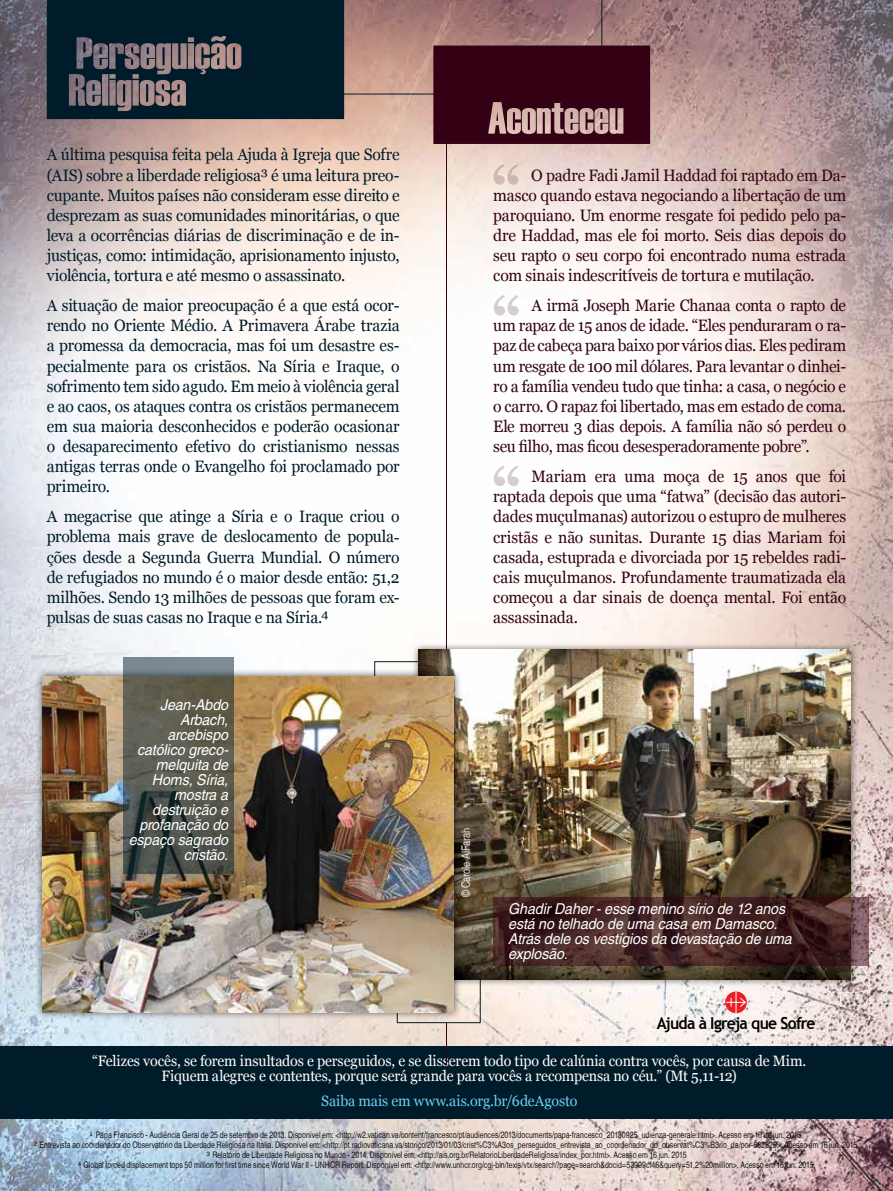
<style>
.page{position:relative;width:893px;height:1191px;background:#fff}
.page>*{position:absolute;margin:0;border:0;box-sizing:border-box;transform-origin:0 0}
.t1{font:16.5px/20.1px "Georgia";letter-spacing:-.01em;color:#001b29;text-align:justify;scale:.95 1}
.t2{font:16.5px/20.1px "Georgia";letter-spacing:-.015em;color:#340014;text-align:justify;scale:.95 1}
.t3{font:700 16.5px "Trebuchet MS";letter-spacing:-.05em;color:#000;scale:.95 1}
.t4{font:italic 15px/15px "Helvetica";letter-spacing:-.01em;color:#fff;text-align:right;scale:.95 1}
.t5{font:15px/15px "Georgia";letter-spacing:-.005em;color:#fff;text-align:center;scale:.95 1}
.t6{font:15px "Georgia";letter-spacing:-.005em;color:#6dcff6;scale:.95 1}
.t7{font:condensed 12px "Helvetica";letter-spacing:-.015em;color:#fff;scale:.95 1}
.t8{font:condensed 9px/9.9px "Helvetica";color:#000;text-align:center;scale:.95 1}
.s1{font-family:"Georgia";font-stretch:normal}
</style>
<div class="page">
<img style="left:0;top:0;width:893px;height:1191px">
<div style="left:397px;top:971px;width:83px;height:52px;border:1px solid #001b29"></div>
<div style="left:0;top:1045px;width:893px;height:73px;background:#001b29"></div>
<hr style="left:446px;top:124px;width:1px;height:532px;background:#340014">
<div style="left:374px;top:661px;width:106px;height:33px;border:1px solid #001b29"></div>
<div style="left:411px;top:642px;width:447px;height:344px;background:#000;opacity:.63"></div>
<img style="left:419px;top:649px;width:431px;height:330px">
<div style="left:35px;top:668px;width:426px;height:351px;background:#000;opacity:.63"></div>
<img style="left:43px;top:676px;width:411px;height:336px">
<svg style="left:493px;top:897px;width:376px;height:68px;background:#452525"></svg>
<svg style="left:124px;top:657px;width:110px;height:217px;background:#555950"></svg>
<hr style="left:446px;top:1022px;width:1px;height:42px;background:#340014">
<svg style="left:725px;top:990px;width:21px;height:24px"></svg>
<svg style="left:47px;top:0;width:603px;height:144px;background:#5d4a50"></svg>
<svg style="left:493px;top:164px;width:25px;height:21px"></svg>
<svg style="left:494px;top:295px;width:25px;height:20px"></svg>
<svg style="left:494px;top:465px;width:25px;height:21px"></svg>
<p class="t1" style="left:47px;top:145px;width:373px">A última pesquisa feita pela Ajuda à Igreja que Sofre (AIS) sobre a liberdade religiosa³ é uma leitura preo&shy;cupante. Muitos países não consideram esse direito e desprezam as suas comunidades minoritárias, o que leva a ocorrências diárias de discriminação e de in&shy;justiças, como: intimidação, aprisionamento injusto, violência, tortura e até mesmo o assassinato.</p>
<p class="t1" style="left:47px;top:296px;width:373px">A situação de maior preocupação é a que está ocor&shy;rendo no Oriente Médio. A Primavera Árabe trazia a promessa da democracia, mas foi um desastre es&shy;pecialmente para os cristãos. Na Síria e Iraque, o sofrimento tem sido agudo. Em meio à violência geral e ao caos, os ataques contra os cristãos permanecem em sua maioria desconhecidos e poderão ocasionar o desaparecimento efetivo do cristianismo nessas antigas terras onde o Evangelho foi proclamado por primeiro.</p>
<p class="t1" style="left:47px;top:507px;width:373px">A megacrise que atinge a Síria e o Iraque criou o problema mais grave de deslocamento de popula&shy;ções desde a Segunda Guerra Mundial. O número de refugiados no mundo é o maior desde então: 51,2 milhões. Sendo 13 milhões de pessoas que foram ex&shy;pulsas de suas casas no Iraque e na Síria.⁴</p>
<p class="t4" style="left:129px;top:697px;width:106px">Jean-Abdo<br>Arbach, arcebispo católico greco&shy;melquita de<br>Homs, Síria, mostra a destruição e profanação do espaço sagrado cristão.</p>
<p class="t2" style="left:493px;top:165px;width:373px;text-indent:38px">O padre Fadi Jamil Haddad foi raptado em Da&shy;masco quando estava negociando a libertação de um paroquiano. Um enorme resgate foi pedido pelo pa&shy;dre Haddad, mas ele foi morto. Seis dias depois do seu rapto o seu corpo foi encontrado numa estrada com sinais indescritíveis de tortura e mutilação.</p>
<p class="t2" style="left:493px;top:296px;width:373px;text-indent:38px">A irmã Joseph Marie Chanaa conta o rapto de um rapaz de 15 anos de idade. “Eles penduraram o ra&shy;paz de cabeça para baixo por vários dias. Eles pediram um resgate de 100 mil dólares. Para levantar o dinhei&shy;ro a família vendeu tudo que tinha: a casa, o negócio e o carro. O rapaz foi libertado, mas em estado de coma.<br>Ele morreu 3 dias depois. A família não só perdeu o seu filho, mas ficou desesperadoramente pobre”.</p>
<p class="t2" style="left:493px;top:467px;width:373px;text-indent:38px">Mariam era uma moça de 15 anos que foi raptada depois que uma “fatwa” (decisão das autori&shy;dades muçulmanas) autorizou o estupro de mulheres cristãs e não sunitas. Durante 15 dias Mariam foi casada, estuprada e divorciada por 15 rebeldes radi&shy;cais muçulmanos. Profundamente traumatizada ela começou a dar sinais de doença mental. Foi então assassinada.</p>
<p class="t7" style="left:459px;top:897px;width:74px;rotate:-90deg">© Carole AlFarah</p>
<p class="t4" style="left:508px;top:900px;width:300px;text-align:left">Ghadir Daher - esse menino sírio de 12 anos está no telhado de uma casa em Damasco.<br>Atrás dele os vestígios da devastação de uma explosão.</p>
<p class="t3" style="left:657px;top:1012px;width:169px">Ajuda à Igreja que Sofre</p>
<p class="t5" style="left:92px;top:1053px;width:753px">“Felizes vocês, se forem insultados e perseguidos, e se disserem todo tipo de calúnia contra vocês, por causa de Mim.<br>Fiquem alegres e contentes, porque será grande para vocês a recompensa no céu.” (Mt 5,11-12)</p>
<p class="t6" style="left:321px;top:1092px;width:271px">Saiba mais em www.ais.org.br/6deAgosto</p>
<p class="t8" style="left:34px;top:1129px;width:870px"><span class="s1">¹</span> Papa Francisco - Audiência Geral de 25 de setembro de 2013. Disponível em: &lt;http://w2.vatican.va/content/francesco/pt/audiences/2013/documents/papa-francesco_20130925_udienza-generale.html&gt;. Acesso em 16 de jun. 2015.<br><span class="s1">²</span> Entrevista ao coordenador do Observatório da Liberdade Religiosa na Itália. Disponível em: &lt;http://pt.radiovaticana.va/storico/2013/01/03/crist%C3%A3os_perseguidos_entrevista_ao_coordenador_do_observat%C3%B3rio_da/por-652626&gt;. Acesso em 16 jun. 2015.</p>
<p class="t8" style="left:78px;top:1159px;width:778px"><span class="s1">⁴</span> Global forced displacement tops 50 million for first time since World War II - UNHCR Report. Disponível em: &lt;http://www.unhcr.org/cgi-bin/texis/vtx/search?page=search&amp;docid=53999cf46&amp;query=51,2%20million&gt;. Acesso em 16 jun. 2015.</p>
<p class="t8" style="left:206px;top:1149px;width:507px"><span class="s1">³</span> Relatório de Liberdade Religiosa no Mundo - 2014. Disponível em: &lt;http://ais.org.br/RelatorioLiberdadeReligiosa/index_por.html&gt;. Acesso em 16 jun. 2015</p>
</div>
